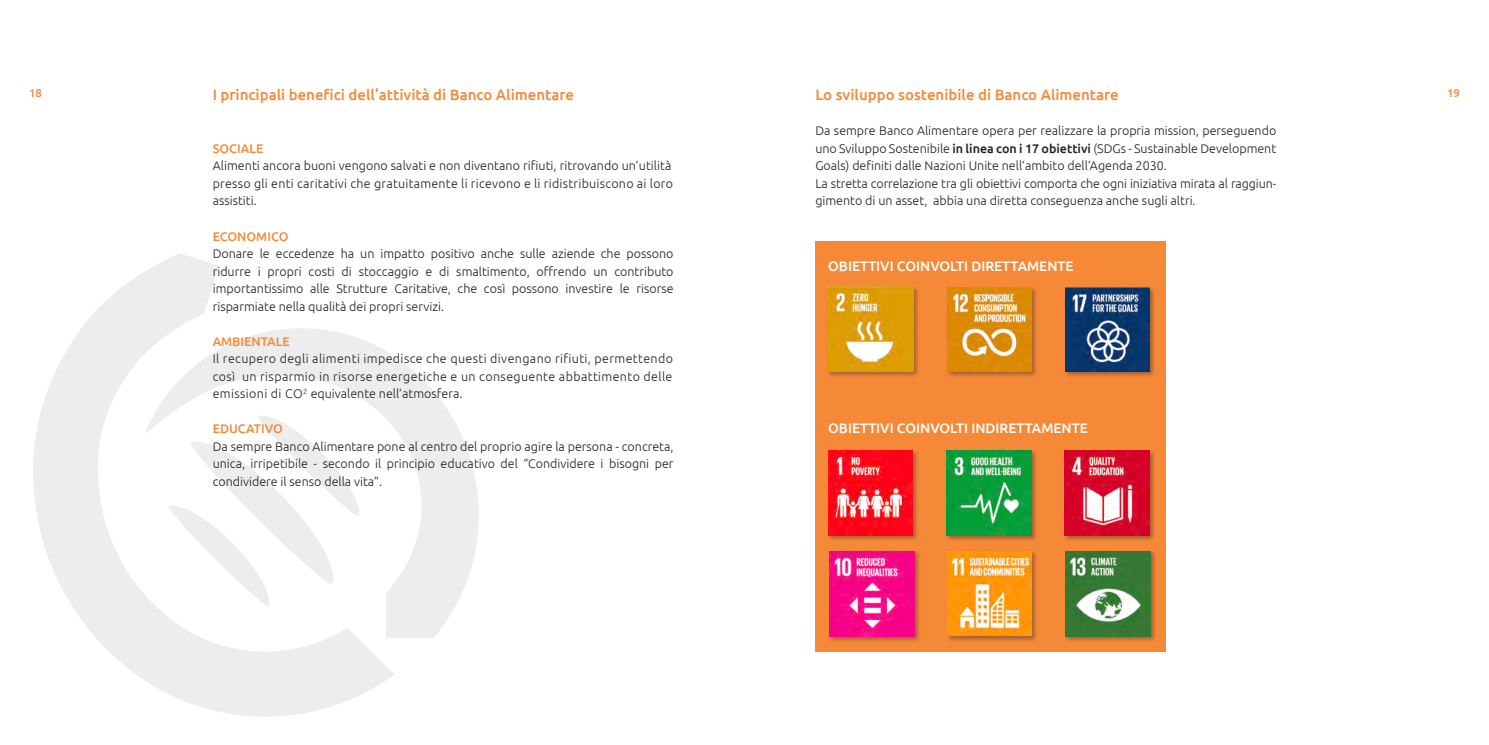
<style>
.page{position:relative;width:1489px;height:745px;background:#fff}
.page>*{position:absolute;margin:0;border:0;box-sizing:border-box;transform-origin:0 0}
.t1{font:500 15px "Ubuntu";color:#f58938}
.t2{font:500 13.75px "Ubuntu";color:#fff}
.t3{font:300 12.5px/17.5px "Ubuntu";color:#231f20;text-align:justify}
.t4{font:500 12.5px "Ubuntu";color:#f58938}
.t5{font:500 11.25px "Ubuntu";color:#f58938}
.s1{font-weight:500}
</style>
<div class="page">
<div style="left:815px;top:241px;width:351px;height:410px;background:#f58938"></div>
<div style="left:826px;top:285px;width:93px;height:93px;background:#231f20;opacity:.38"></div>
<img style="left:828px;top:286px;width:85px;height:85px">
<div style="left:945px;top:286px;width:92px;height:92px;background:#231f20;opacity:.38"></div>
<img style="left:947px;top:287px;width:84px;height:84px">
<div style="left:1063px;top:286px;width:92px;height:92px;background:#231f20;opacity:.38"></div>
<img style="left:1065px;top:287px;width:84px;height:84px">
<div style="left:826px;top:449px;width:92px;height:92px;background:#231f20;opacity:.38"></div>
<img style="left:828px;top:450px;width:84px;height:85px">
<div style="left:944px;top:449px;width:93px;height:93px;background:#231f20;opacity:.38"></div>
<img style="left:946px;top:450px;width:85px;height:85px">
<div style="left:1062px;top:449px;width:93px;height:93px;background:#231f20;opacity:.38"></div>
<img style="left:1064px;top:450px;width:85px;height:85px">
<div style="left:827px;top:549px;width:93px;height:93px;background:#231f20;opacity:.38"></div>
<img style="left:829px;top:550px;width:85px;height:85px">
<div style="left:945px;top:549px;width:92px;height:93px;background:#231f20;opacity:.38"></div>
<img style="left:947px;top:550px;width:84px;height:85px">
<div style="left:1063px;top:549px;width:93px;height:93px;background:#231f20;opacity:.38"></div>
<img style="left:1065px;top:550px;width:85px;height:85px">
<p class="t5" style="left:29px;top:86px;width:14px">18</p>
<p class="t1" style="left:213px;top:85px;width:363px">I principali benefici dell’attività di Banco Alimentare</p>
<p class="t5" style="left:1446px;top:86px;width:14px">19</p>
<p class="t1" style="left:815px;top:85px;width:305px">Lo sviluppo sostenibile di Banco Alimentare</p>
<p class="t3" style="left:815px;top:122px;width:462px;text-align:left">Da sempre Banco Alimentare opera per realizzare la propria mission, perseguendo uno Sviluppo Sostenibile <span class="s1">in linea con i 17 obiettivi</span> (SDGs - Sustainable Development Goals) definiti dalle Nazioni Unite nell’ambito dell’Agenda 2030.<br>La stretta correlazione tra gli obiettivi comporta che ogni iniziativa mirata al raggiun&shy;gimento di un asset, abbia una diretta conseguenza anche sugli altri.</p>
<p class="t4" style="left:213px;top:140px;width:52px">SOCIALE</p>
<p class="t3" style="left:213px;top:157px;width:462px;text-align:left">Alimenti ancora buoni vengono salvati e non diventano rifiuti, ritrovando un’utilità presso gli enti caritativi che gratuitamente li ricevono e li ridistribuiscono ai loro assistiti.</p>
<p class="t4" style="left:213px;top:228px;width:77px">ECONOMICO</p>
<p class="t3" style="left:213px;top:244px;width:462px">Donare le eccedenze ha un impatto positivo anche sulle aziende che possono ridurre i propri costi di stoccaggio e di smaltimento, offrendo un contributo importantissimo alle Strutture Caritative, che così possono investire le risorse risparmiate nella qualità dei propri servizi.</p>
<p class="t4" style="left:213px;top:333px;width:79px">AMBIENTALE</p>
<p class="t3" style="left:213px;top:349px;width:462px">Il recupero degli alimenti impedisce che questi divengano rifiuti, permettendo così un risparmio in risorse energetiche e un conseguente abbattimento delle emissioni di CO<sup>2</sup> equivalente nell’atmosfera.</p>
<p class="t4" style="left:213px;top:420px;width:72px">EDUCATIVO</p>
<p class="t3" style="left:213px;top:437px;width:462px">Da sempre Banco Alimentare pone al centro del proprio agire la persona - concreta, unica, irripetibile - secondo il principio educativo del “Condividere i bisogni per condividere il senso della vita”.</p>
<p class="t2" style="left:828px;top:257px;width:247px">OBIETTIVI COINVOLTI DIRETTAMENTE</p>
<p class="t2" style="left:828px;top:419px;width:261px">OBIETTIVI COINVOLTI INDIRETTAMENTE</p>
</div>
